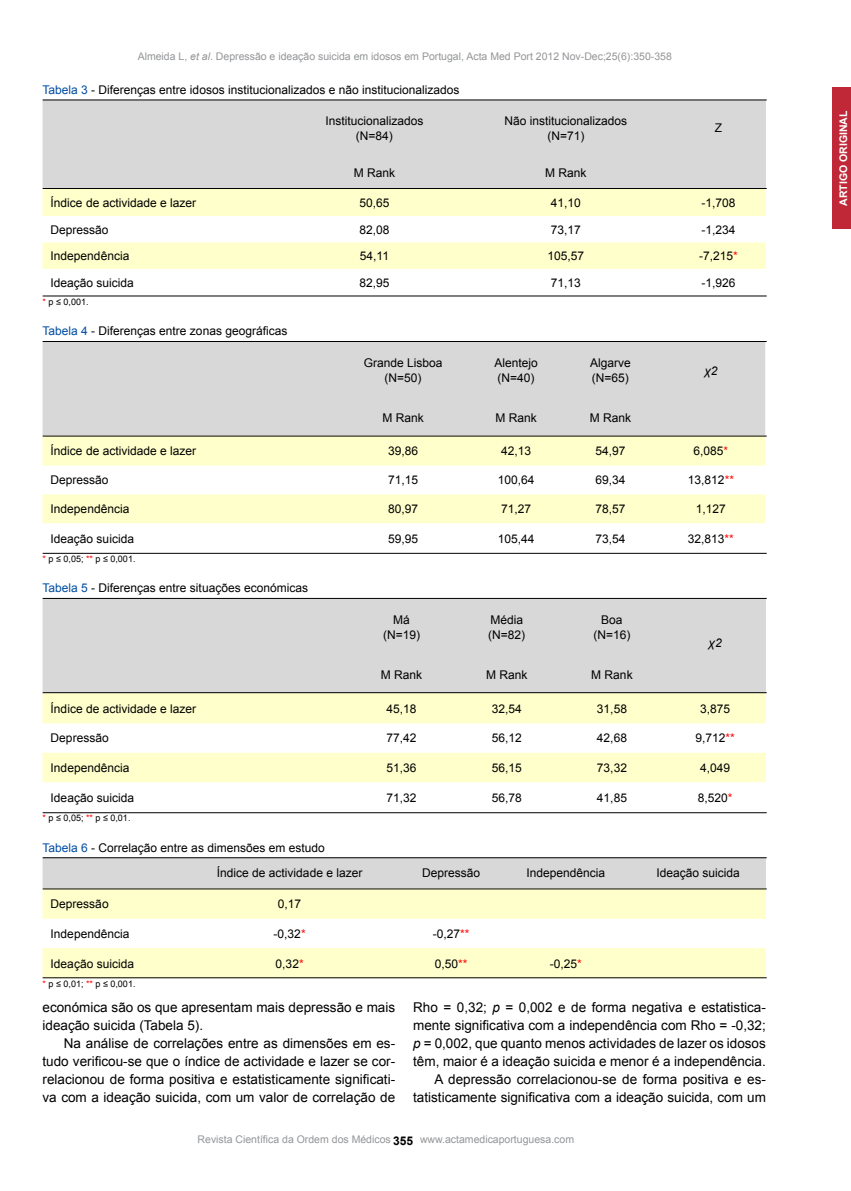
<style>
.page{position:relative;width:851px;height:1191px;background:#fff}
.page>*{position:absolute;margin:0;border:0;box-sizing:border-box;transform-origin:0 0}
.t1{font:13.5px/18px "Arial";color:#000}
.t2{font:12px/15px "Arial";color:#000;text-align:center}
.t3{font:italic 12px "Arial";color:#000}
.t4{font:700 12px "Arial";color:#000}
.t5{font:10.5px "Arial";color:#939598}
.t6{font:700 10.5px "Arial";color:#fff}
.t7{font:9px "Arial";color:#000}
.s1{font-style:italic}
.s2{color:#034ea2}
.s3{color:#f00}
</style>
<div class="page">
<div style="left:43px;top:101px;width:723px;height:87px;background:#d8d8d8"></div>
<svg style="left:43px;top:189px;width:723px;height:80px;fill:#ffc"></svg>
<div style="left:43px;top:342px;width:722px;height:94px;background:#d8d8d8"></div>
<svg style="left:43px;top:437px;width:722px;height:86px;fill:#ffc"></svg>
<div style="left:43px;top:599px;width:723px;height:93px;background:#d8d8d8"></div>
<svg style="left:43px;top:693px;width:723px;height:89px;fill:#ffc"></svg>
<div style="left:43px;top:858px;width:723px;height:30px;background:#d8d8d8"></div>
<svg style="left:43px;top:889px;width:723px;height:88px;fill:#ffc"></svg>
<hr style="left:43px;top:100px;width:723px;height:1px;background:#000">
<hr style="left:43px;top:188px;width:723px;height:1px;background:#000">
<hr style="left:43px;top:296px;width:723px;height:1px;background:#000">
<hr style="left:43px;top:341px;width:723px;height:1px;background:#000">
<hr style="left:43px;top:436px;width:723px;height:1px;background:#000">
<hr style="left:43px;top:553px;width:723px;height:1px;background:#000">
<hr style="left:43px;top:598px;width:723px;height:1px;background:#000">
<hr style="left:43px;top:692px;width:723px;height:1px;background:#000">
<hr style="left:43px;top:812px;width:723px;height:1px;background:#000">
<hr style="left:43px;top:857px;width:723px;height:1px;background:#000">
<hr style="left:43px;top:888px;width:723px;height:1px;background:#000">
<hr style="left:43px;top:977px;width:723px;height:1px;background:#000">
<div style="left:832px;top:88px;width:19px;height:141px;background:#c02737"></div>
<p class="t5" style="left:138px;top:49px;width:536px">Almeida L, <span class="s1">et al</span>. Depressão e ideação suicida em idosos em Portugal, Acta Med Port 2012 Nov-Dec;25(6):350-358</p>
<p class="t2" style="left:43px;top:82px;width:418px"><span class="s2">Tabela 3</span> - Diferenças entre idosos institucionalizados e não institucionalizados</p>
<p class="t2" style="left:325px;top:113px;width:100px">Institucionalizados (N=84)</p>
<p class="t2" style="left:504px;top:113px;width:124px">Não institucionalizados (N=71)</p>
<p class="t2" style="left:715px;top:121px;width:9px">Z</p>
<p class="t2" style="left:354px;top:165px;width:43px">M Rank</p>
<p class="t2" style="left:545px;top:165px;width:43px">M Rank</p>
<p class="t2" style="left:51px;top:195px;width:147px">Índice de actividade e lazer</p>
<p class="t2" style="left:359px;top:195px;width:32px">50,65</p>
<p class="t2" style="left:551px;top:195px;width:32px">41,10</p>
<p class="t2" style="left:701px;top:195px;width:36px">-1,708</p>
<p class="t2" style="left:51px;top:222px;width:60px">Depressão</p>
<p class="t2" style="left:359px;top:222px;width:32px">82,08</p>
<p class="t2" style="left:551px;top:222px;width:32px">73,17</p>
<p class="t2" style="left:701px;top:222px;width:36px">-1,234</p>
<p class="t2" style="left:51px;top:248px;width:80px">Independência</p>
<p class="t2" style="left:360px;top:248px;width:31px">54,11</p>
<p class="t2" style="left:547px;top:248px;width:38px">105,57</p>
<p class="t2" style="left:699px;top:248px;width:40px">-7,215<span class="s3">*</span></p>
<p class="t2" style="left:51px;top:275px;width:85px">Ideação suicida</p>
<p class="t2" style="left:359px;top:275px;width:32px">82,95</p>
<p class="t2" style="left:551px;top:275px;width:32px">71,13</p>
<p class="t2" style="left:701px;top:275px;width:36px">-1,926</p>
<p class="t7" style="left:43px;top:296px;width:47px"><span class="s3">*</span> p ≤ 0,001.</p>
<p class="t2" style="left:43px;top:324px;width:246px"><span class="s2">Tabela 4</span> - Diferenças entre zonas geográficas</p>
<p class="t2" style="left:364px;top:356px;width:80px">Grande Lisboa (N=50)</p>
<p class="t2" style="left:494px;top:356px;width:45px;text-align:left">Alentejo (N=40)</p>
<p class="t2" style="left:590px;top:356px;width:42px;text-align:left">Algarve (N=65)</p>
<p class="t3" style="left:704px;top:363px;width:15px">χ2</p>
<p class="t2" style="left:382px;top:411px;width:43px">M Rank</p>
<p class="t2" style="left:495px;top:411px;width:43px">M Rank</p>
<p class="t2" style="left:590px;top:411px;width:43px">M Rank</p>
<p class="t2" style="left:51px;top:443px;width:147px">Índice de actividade e lazer</p>
<p class="t2" style="left:388px;top:443px;width:32px">39,86</p>
<p class="t2" style="left:501px;top:443px;width:32px">42,13</p>
<p class="t2" style="left:595px;top:443px;width:32px">54,97</p>
<p class="t2" style="left:693px;top:443px;width:36px">6,085<span class="s3">*</span></p>
<p class="t2" style="left:51px;top:473px;width:60px">Depressão</p>
<p class="t2" style="left:388px;top:473px;width:32px">71,15</p>
<p class="t2" style="left:498px;top:473px;width:38px">100,64</p>
<p class="t2" style="left:595px;top:473px;width:32px">69,34</p>
<p class="t2" style="left:688px;top:473px;width:48px">13,812<span class="s3">**</span></p>
<p class="t2" style="left:51px;top:501px;width:80px">Independência</p>
<p class="t2" style="left:388px;top:501px;width:32px">80,97</p>
<p class="t2" style="left:501px;top:501px;width:32px">71,27</p>
<p class="t2" style="left:595px;top:501px;width:32px">78,57</p>
<p class="t2" style="left:696px;top:501px;width:32px">1,127</p>
<p class="t2" style="left:51px;top:531px;width:85px">Ideação suicida</p>
<p class="t2" style="left:388px;top:531px;width:32px">59,95</p>
<p class="t2" style="left:498px;top:531px;width:38px">105,44</p>
<p class="t2" style="left:595px;top:531px;width:32px">73,54</p>
<p class="t2" style="left:688px;top:531px;width:48px">32,813<span class="s3">**</span></p>
<p class="t7" style="left:43px;top:553px;width:94px"><span class="s3">*</span> p ≤ 0,05; <span class="s3">**</span> p ≤ 0,001.</p>
<p class="t2" style="left:43px;top:580px;width:267px"><span class="s2">Tabela 5</span> - Diferenças entre situações económicas</p>
<p class="t2" style="left:383px;top:612px;width:39px">Má (N=19)</p>
<p class="t2" style="left:488px;top:612px;width:39px;text-align:left">Média (N=82)</p>
<p class="t2" style="left:593px;top:612px;width:39px">Boa (N=16)</p>
<p class="t3" style="left:708px;top:635px;width:15px">χ2</p>
<p class="t2" style="left:381px;top:667px;width:43px">M Rank</p>
<p class="t2" style="left:486px;top:667px;width:43px">M Rank</p>
<p class="t2" style="left:591px;top:667px;width:43px">M Rank</p>
<p class="t2" style="left:51px;top:701px;width:147px">Índice de actividade e lazer</p>
<p class="t2" style="left:386px;top:701px;width:32px">45,18</p>
<p class="t2" style="left:492px;top:701px;width:32px">32,54</p>
<p class="t2" style="left:597px;top:701px;width:32px">31,58</p>
<p class="t2" style="left:700px;top:701px;width:32px">3,875</p>
<p class="t2" style="left:51px;top:731px;width:60px">Depressão</p>
<p class="t2" style="left:386px;top:731px;width:32px">77,42</p>
<p class="t2" style="left:492px;top:731px;width:32px">56,12</p>
<p class="t2" style="left:597px;top:731px;width:32px">42,68</p>
<p class="t2" style="left:695px;top:731px;width:41px">9,712<span class="s3">**</span></p>
<p class="t2" style="left:51px;top:760px;width:80px">Independência</p>
<p class="t2" style="left:386px;top:760px;width:32px">51,36</p>
<p class="t2" style="left:492px;top:760px;width:32px">56,15</p>
<p class="t2" style="left:597px;top:760px;width:32px">73,32</p>
<p class="t2" style="left:700px;top:760px;width:32px">4,049</p>
<p class="t2" style="left:51px;top:790px;width:85px">Ideação suicida</p>
<p class="t2" style="left:386px;top:790px;width:32px">71,32</p>
<p class="t2" style="left:492px;top:790px;width:32px">56,78</p>
<p class="t2" style="left:597px;top:790px;width:32px">41,85</p>
<p class="t2" style="left:698px;top:790px;width:36px">8,520<span class="s3">*</span></p>
<p class="t7" style="left:43px;top:812px;width:89px"><span class="s3">*</span> p ≤ 0,05; <span class="s3">**</span> p ≤ 0,01.</p>
<p class="t2" style="left:217px;top:834px;width:147px;line-height:26px;text-align:left;text-indent:-174px"><span class="s2">Tabela 6</span> - Correlação entre as dimensões em estudo<br>Índice de actividade e lazer</p>
<p class="t2" style="left:422px;top:865px;width:60px">Depressão</p>
<p class="t2" style="left:526px;top:865px;width:80px">Independência</p>
<p class="t2" style="left:656px;top:865px;width:85px">Ideação suicida</p>
<p class="t2" style="left:51px;top:896px;width:60px">Depressão</p>
<p class="t2" style="left:278px;top:896px;width:25px">0,17</p>
<p class="t2" style="left:51px;top:926px;width:80px">Independência</p>
<p class="t2" style="left:274px;top:926px;width:34px">-0,32<span class="s3">*</span></p>
<p class="t2" style="left:433px;top:926px;width:38px">-0,27<span class="s3">**</span></p>
<p class="t2" style="left:51px;top:956px;width:85px">Ideação suicida</p>
<p class="t2" style="left:276px;top:956px;width:30px">0,32<span class="s3">*</span></p>
<p class="t2" style="left:435px;top:956px;width:34px">0,50<span class="s3">**</span></p>
<p class="t2" style="left:550px;top:956px;width:34px">-0,25<span class="s3">*</span></p>
<p class="t7" style="left:43px;top:978px;width:94px"><span class="s3">*</span> p ≤ 0,01; <span class="s3">**</span> p ≤ 0,001.</p>
<p class="t1" style="left:43px;top:998px;width:354px">económica são os que apresentam mais depressão e mais ideação suicida (Tabela 5).</p>
<p class="t1" style="left:43px;top:1034px;width:354px;text-align:justify;text-indent:21px">Na análise de correlações entre as dimensões em es&shy;tudo verificou-se que o índice de actividade e lazer se cor&shy;relacionou de forma positiva e estatisticamente significati&shy;va com a ideação suicida, com um valor de correlação de</p>
<p class="t1" style="left:413px;top:998px;width:354px;text-align:right">Rho = 0,32; <span class="s1">p</span> = 0,002 e de forma negativa e estatistica&shy;mente significativa com a independência com Rho = -0,32; <span class="s1">p</span> = 0,002, que quanto menos actividades de lazer os idosos têm, maior é a ideação suicida e menor é a independência.<br>A depressão correlacionou-se de forma positiva e es&shy;tatisticamente significativa com a ideação suicida, com um</p>
<p class="t5" style="left:198px;top:1132px;width:195px">Revista Científica da Ordem dos Médicos</p>
<p class="t5" style="left:420px;top:1132px;width:156px">www.actamedicaportuguesa.com</p>
<p class="t4" style="left:393px;top:1133px;width:22px">355</p>
<p class="t6" style="left:836px;top:206px;width:97px;rotate:-90deg">ARTIGO ORIGINAL</p>
</div>
